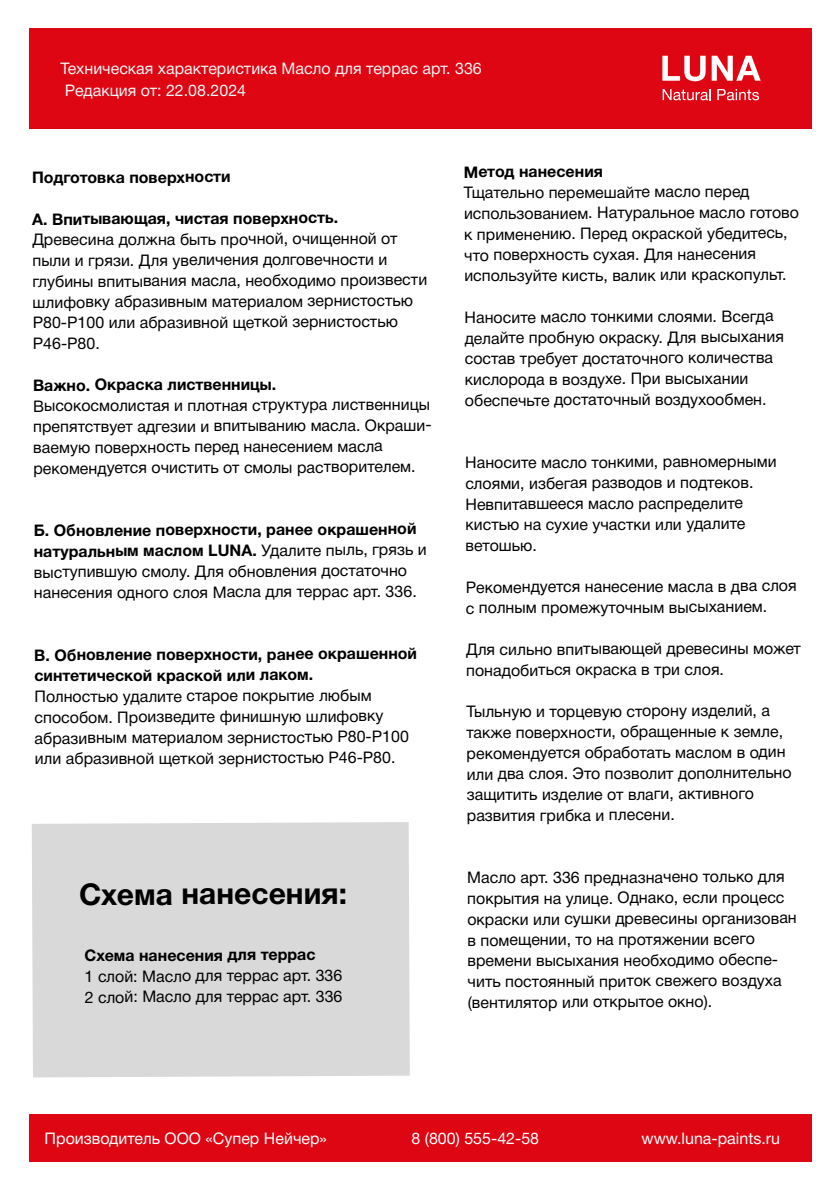
<style>
.page{position:relative;width:840px;height:1191px;background:#fff}
.page>*{position:absolute;margin:0;border:0;box-sizing:border-box;transform-origin:0 0}
.t1{font:700 30px "Helvetica Neue Cyr";letter-spacing:-.005em;color:#000}
.t2{font:16px/20.8px "Helvetica Neue Cyr";letter-spacing:-.005em;color:#000}
.t3{font:700 16px/21px "Helvetica Neue Cyr";letter-spacing:-.005em;color:#000}
.t4{font:16px/22px "Helvetica Neue Cyr";color:#f5f5f5}
.t5{font:16px "Helvetica Neue Cyr";color:#fff}
.s1{font-weight:700}
</style>
<div class="page">
<div style="left:29px;top:1114px;width:782px;height:48px;background:#df0613"></div>
<div style="left:29px;top:28px;width:782px;height:101px;background:#df0613"></div>
<svg style="left:662px;top:89px;width:48px;height:11px"></svg>
<svg style="left:717px;top:89px;width:41px;height:11px"></svg>
<svg style="left:662px;top:56px;width:43px;height:25px"></svg>
<svg style="left:711px;top:56px;width:49px;height:25px"></svg>
<div style="left:32px;top:822px;width:377px;height:255px;background:#d9d9d9"></div>
<p class="t4" style="left:60px;top:58px;width:422px">Техническая характеристика Масло для террас арт. 336<br>Редакция от: 22.08.2024</p>
<p class="t3" style="left:32px;top:167px;width:200px">Подготовка поверхности</p>
<p class="t3" style="left:32px;top:208px;width:307px">A. Впитывающая, чистая поверхность.</p>
<p class="t2" style="left:32px;top:229px;width:396px">Древесина должна быть прочной, очищенной от пыли и грязи. Для увеличения долговечности и глубины впитывания масла, необходимо произвести шлифовку абразивным материалом зернистостью P80-P100 или абразивной щеткой зернистостью P46-P80.</p>
<p class="t3" style="left:33px;top:374px;width:245px">Важно. Окраска лиственницы.</p>
<p class="t2" style="left:33px;top:395px;width:400px">Высокосмолистая и плотная структура лиственницы препятствует адгезии и впитыванию масла. Окраши&shy;ваемую поверхность перед нанесением масла рекомендуется очистить от смолы растворителем.</p>
<p class="t2" style="left:34px;top:519px;width:394px"><span class="s1">Б. Обновление поверхности, ранее окрашенной натуральным маслом LUNA.</span> Удалите пыль, грязь и выступившую смолу. Для обновления достаточно нанесения одного слоя Масла для террас арт. 336.</p>
<p class="t3" style="left:34px;top:644px;width:384px">В. Обновление поверхности, ранее окрашенной синтетической краской или лаком.</p>
<p class="t2" style="left:34px;top:685px;width:376px">Полностью удалите старое покрытие любым способом. Произведите финишную шлифовку абразивным материалом зернистостью P80-P100 или абразивной щеткой зернистостью P46-P80.</p>
<h1 class="t1" style="left:79px;top:877px;width:269px">Схема нанесения:</h1>
<p class="t3" style="left:84px;top:944px;width:232px">Схема нанесения для террас</p>
<p class="t2" style="left:85px;top:965px;width:259px">1 слой: Масло для террас арт. 336<br>2 слой: Масло для террас арт. 336</p>
<p class="t3" style="left:463px;top:161px;width:140px">Метод нанесения</p>
<p class="t2" style="left:463px;top:182px;width:336px">Тщательно перемешайте масло перед использованием. Натуральное масло готово к применению. Перед окраской убедитесь, что поверхность сухая. Для нанесения используйте кисть, валик или краскопульт.</p>
<p class="t2" style="left:464px;top:306px;width:321px">Наносите масло тонкими слоями. Всегда делайте пробную окраску. Для высыхания состав требует достаточного количества кислорода в воздухе. При высыхании обеспечьте достаточный воздухообмен.</p>
<p class="t2" style="left:465px;top:451px;width:313px">Наносите масло тонкими, равномерными слоями, избегая разводов и подтеков.<br>Невпитавшееся масло распределите кистью на сухие участки или удалите ветошью.</p>
<p class="t2" style="left:465px;top:576px;width:332px">Рекомендуется нанесение масла в два слоя с полным промежуточным высыханием.</p>
<p class="t2" style="left:466px;top:638px;width:336px">Для сильно впитывающей древесины может понадобиться окраска в три слоя.</p>
<p class="t2" style="left:466px;top:700px;width:327px">Тыльную и торцевую сторону изделий, а также поверхности, обращенные к земле, рекомендуется обработать маслом в один или два слоя. Это позволит дополнительно защитить изделие от влаги, активного развития грибка и плесени.</p>
<p class="t2" style="left:467px;top:866px;width:331px">Масло арт. 336 предназначено только для покрытия на улице. Однако, если процесс окраски или сушки древесины организован в помещении, то на протяжении всего времени высыхания необходимо обеспе&shy;чить постоянный приток свежего воздуха (вентилятор или открытое окно).</p>
<p class="t5" style="left:45px;top:1129px;width:284px">Производитель ООО «Супер Нейчер»</p>
<p class="t5" style="left:411px;top:1129px;width:129px">8 (800) 555-42-58</p>
<p class="t5" style="left:641px;top:1129px;width:140px">www.luna-paints.ru</p>
</div>
